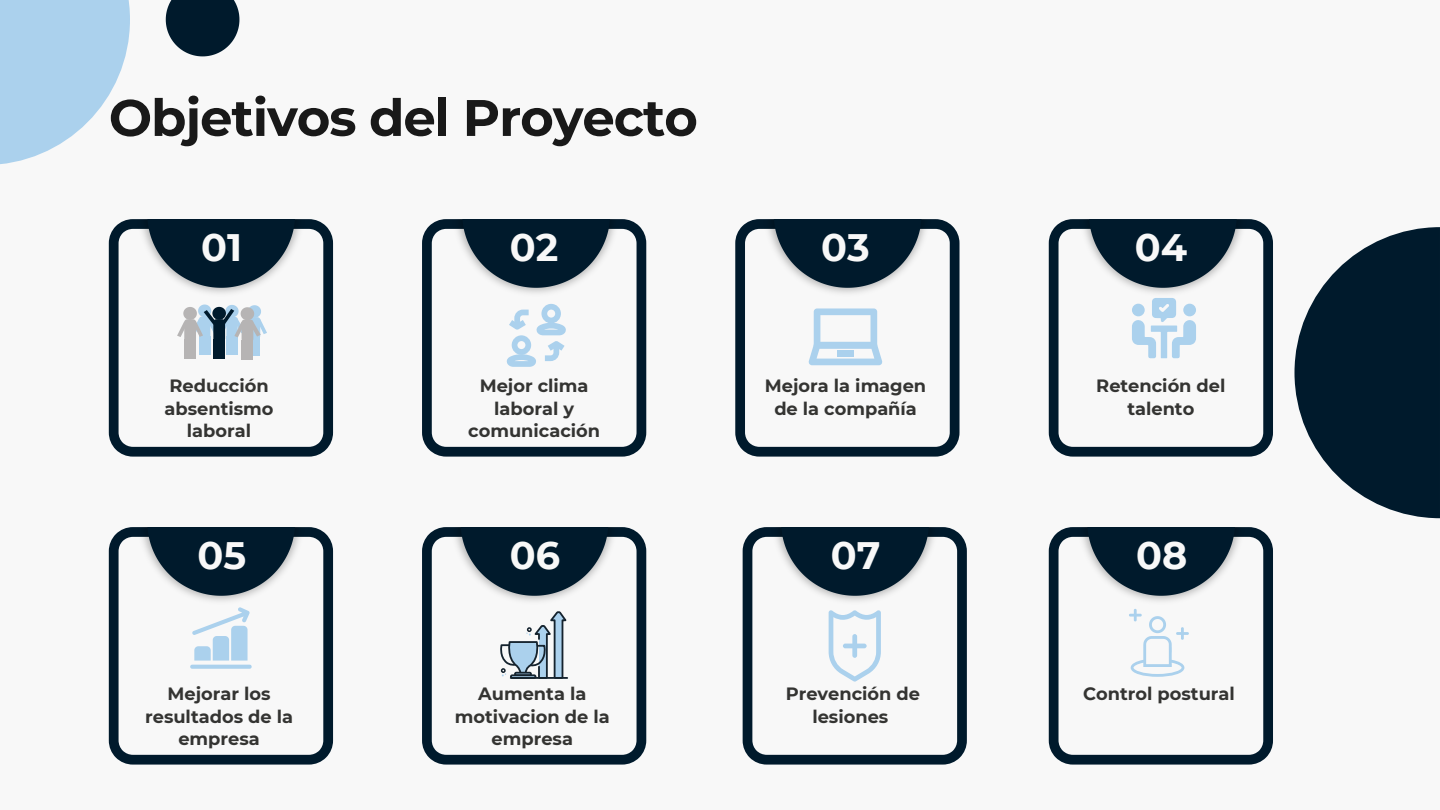
<style>
.page{position:relative;width:1440px;height:810px;background:#f8f8f8}
.page>*{position:absolute;margin:0;border:0;box-sizing:border-box;transform-origin:0 0}
.t1{font:700 51.3px "Montserrat";letter-spacing:-.02em;color:#191919}
.t2{font:700 38.2px "Montserrat";color:#f8f8f8}
.t3{font:700 17.8px/22.6px "Montserrat";color:#343432;text-align:center}
</style>
<div class="page">
<svg style="left:1295px;top:227px;width:145px;height:291px"></svg>
<svg style="left:109px;top:219px;width:224px;height:238px"></svg>
<img style="left:136px;top:219px;width:169px;height:79px">
<svg style="left:147px;top:219px;width:148px;height:69px"></svg>
<div style="left:199px;top:336px;width:5px;height:19px;background:#abd1ed"></div>
<div style="left:249px;top:337px;width:5px;height:19px;background:#abd1ed"></div>
<div style="left:199px;top:316px;width:11px;height:22px;background:#abd1ed;border-radius:3px"></div>
<div style="left:249px;top:317px;width:11px;height:22px;background:#accce3;border-radius:3px"></div>
<div style="left:205px;top:336px;width:5px;height:19px;background:#abd1ed"></div>
<div style="left:255px;top:337px;width:5px;height:19px;background:#abd1ed"></div>
<div style="left:226px;top:336px;width:6px;height:19px;background:#abd1ed"></div>
<div style="left:232px;top:337px;width:6px;height:18px;background:#abd1ed"></div>
<div style="left:184px;top:340px;width:6px;height:19px;background:#b6b4b4"></div>
<div style="left:184px;top:319px;width:12px;height:23px;background:#b6b4b4;border-radius:3px"></div>
<div style="left:190px;top:340px;width:6px;height:19px;background:#b6b4b4"></div>
<div style="left:213px;top:339px;width:6px;height:20px;background:#001a2c"></div>
<div style="left:213px;top:319px;width:12px;height:23px;background:#001a2c;border-radius:3px"></div>
<div style="left:220px;top:340px;width:5px;height:19px;background:#001a2c"></div>
<div style="left:242px;top:340px;width:5px;height:19px;background:#b6b4b4"></div>
<div style="left:242px;top:320px;width:11px;height:22px;background:#b6b4b4;border-radius:3px"></div>
<svg style="left:177px;top:305px;width:90px;height:32px"></svg>
<div style="left:248px;top:340px;width:5px;height:19px;background:#b6b4b4"></div>
<svg style="left:0;top:0;width:130px;height:164px"></svg>
<svg style="left:166px;top:0;width:73px;height:56px;background:#233a49"></svg>
<svg style="left:109px;top:527px;width:224px;height:238px"></svg>
<img style="left:136px;top:527px;width:169px;height:79px">
<svg style="left:147px;top:527px;width:148px;height:69px"></svg>
<svg style="left:190px;top:607px;width:62px;height:62px"></svg>
<svg style="left:422px;top:527px;width:224px;height:238px"></svg>
<img style="left:450px;top:527px;width:168px;height:79px">
<svg style="left:460px;top:527px;width:148px;height:69px"></svg>
<svg style="left:500px;top:611px;width:68px;height:68px"></svg>
<svg style="left:743px;top:527px;width:224px;height:238px"></svg>
<img style="left:770px;top:527px;width:169px;height:79px">
<svg style="left:781px;top:527px;width:148px;height:69px"></svg>
<svg style="left:829px;top:610px;width:52px;height:71px"></svg>
<svg style="left:1049px;top:527px;width:224px;height:238px"></svg>
<img style="left:1076px;top:527px;width:169px;height:79px">
<svg style="left:1087px;top:527px;width:148px;height:69px"></svg>
<svg style="left:1129px;top:609px;width:60px;height:68px"></svg>
<svg style="left:422px;top:219px;width:224px;height:238px"></svg>
<img style="left:451px;top:219px;width:169px;height:79px">
<svg style="left:462px;top:219px;width:148px;height:69px"></svg>
<svg style="left:507px;top:304px;width:59px;height:63px"></svg>
<svg style="left:735px;top:219px;width:225px;height:238px"></svg>
<img style="left:763px;top:219px;width:169px;height:79px">
<svg style="left:774px;top:219px;width:148px;height:69px"></svg>
<svg style="left:809px;top:308px;width:73px;height:57px"></svg>
<div style="left:837px;top:350px;width:17px;height:7px;background:#abd1ed"></div>
<svg style="left:1049px;top:219px;width:224px;height:238px"></svg>
<img style="left:1078px;top:219px;width:169px;height:79px">
<svg style="left:1089px;top:219px;width:148px;height:69px"></svg>
<svg style="left:1132px;top:298px;width:127px;height:111px"></svg>
<div style="left:1183px;top:304px;width:13px;height:12px;background:#abd1ed;border-radius:50%"></div>
<div style="left:1132px;top:304px;width:13px;height:12px;background:#abd1ed;border-radius:50%"></div>
<p class="t1" style="left:109px;top:86px;width:591px">Objetivos del Proyecto</p>
<h1 class="t2" style="left:201px;top:224px;width:42px">01</h1>
<p class="t3" style="left:165px;top:374px;width:111px">Reducción absentismo laboral</p>
<p class="t2" style="left:197px;top:532px;width:50px">05</p>
<p class="t3" style="left:145px;top:682px;width:149px">Mejorar los resultados de la empresa</p>
<p class="t2" style="left:510px;top:224px;width:50px">02</p>
<p class="t3" style="left:468px;top:374px;width:133px">Mejor clima laboral y comunicación</p>
<p class="t2" style="left:510px;top:532px;width:52px">06</p>
<p class="t3" style="left:455px;top:682px;width:156px">Aumenta la motivacion de la empresa</p>
<p class="t2" style="left:821px;top:224px;width:50px">03</p>
<p class="t3" style="left:765px;top:374px;width:163px">Mejora la imagen de la compañía</p>
<p class="t2" style="left:831px;top:532px;width:51px">07</p>
<p class="t3" style="left:786px;top:682px;width:136px">Prevención de lesiones</p>
<p class="t2" style="left:1135px;top:224px;width:54px">04</p>
<p class="t3" style="left:1096px;top:374px;width:131px">Retención del talento</p>
<p class="t2" style="left:1136px;top:532px;width:53px">08</p>
<p class="t3" style="left:1083px;top:682px;width:153px">Control postural</p>
</div>
